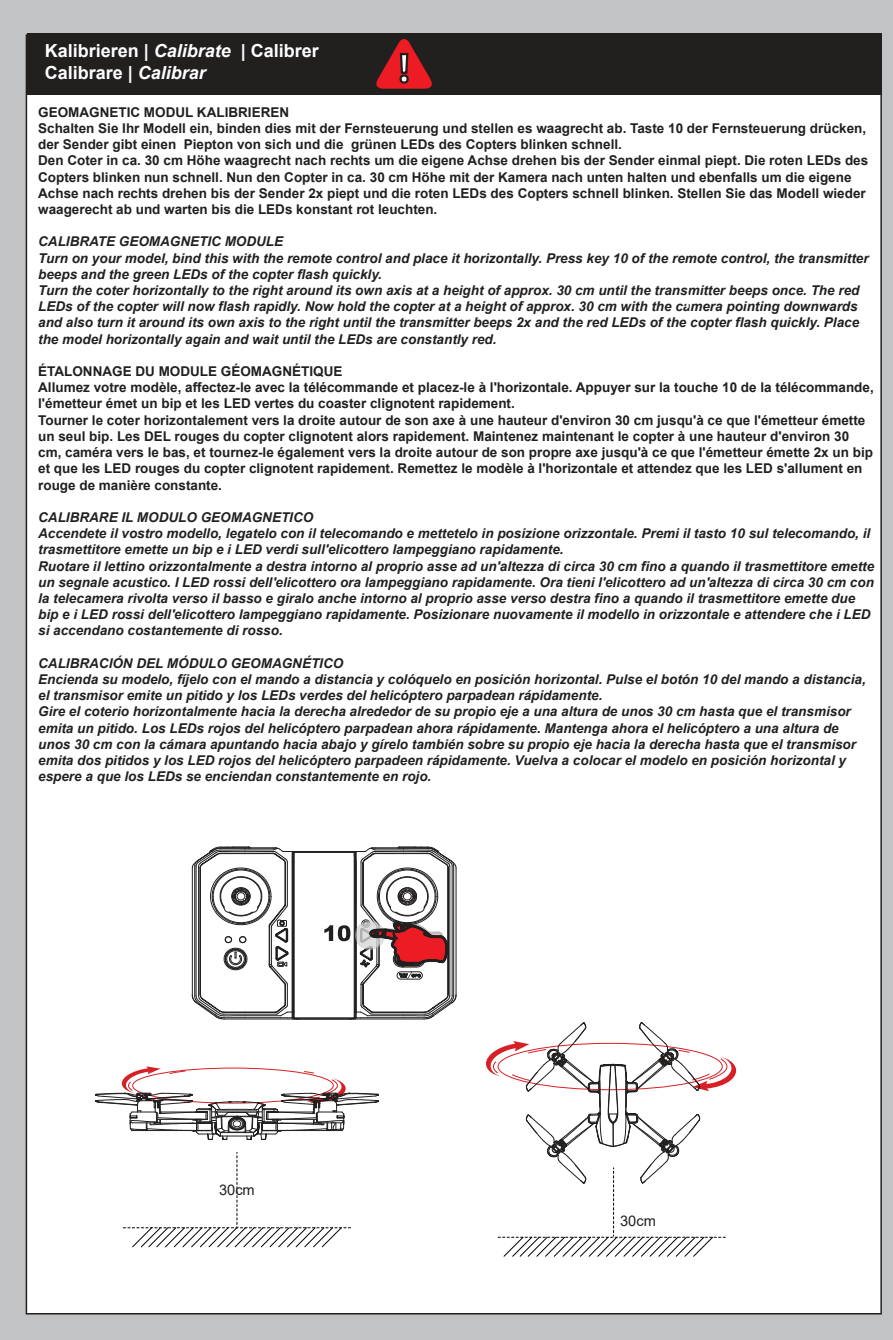
<style>
.page{position:relative;width:893px;height:1340px;background:#fff}
.page>*{position:absolute;margin:0;border:0;box-sizing:border-box;transform-origin:0 0}
.t1{font:700 18px/21.6px "Arial";color:#fff}
.t2{font:14.62px "Arial";color:#221f1f}
.t3{font:italic 700 13.5px/16.2px "Arial";color:#221f1f}
.t4{font:700 13.5px/16.2px "Arial";color:#221f1f}
.s1{font-style:italic}
</style>
<div class="page">
<div style="left:0;top:0;width:893px;height:1339px;background:#c2c3c5"></div>
<div style="left:26px;top:34px;width:856px;height:1280px;background:#fff;border:1px solid #221f1f"></div>
<div style="left:27px;top:33px;width:855px;height:61px;background:#221f1f"></div>
<svg style="left:376px;top:39px;width:56px;height:50px"></svg>
<svg style="left:192px;top:846px;width:264px;height:173px"></svg>
<svg style="left:95px;top:1066px;width:284px;height:181px"></svg>
<svg style="left:486px;top:1022px;width:251px;height:234px"></svg>
<h1 class="t1" style="left:45px;top:42px;width:276px">Kalibrieren | <span class="s1">Calibrate</span> | Calibrer<br>Calibrare | <span class="s1">Calibrar</span></h1>
<p class="t4" style="left:38px;top:105px;width:832px">GEOMAGNETIC MODUL KALIBRIEREN<br>Schalten Sie Ihr Modell ein, binden dies mit der Fernsteuerung und stellen es waagrecht ab. Taste 10 der Fernsteuerung drücken, der Sender gibt einen Piepton von sich und die grünen LEDs des Copters blinken schnell.<br>Den Coter in ca. 30 cm Höhe waagrecht nach rechts um die eigene Achse drehen bis der Sender einmal piept. Die roten LEDs des Copters blinken nun schnell. Nun den Copter in ca. 30 cm Höhe mit der Kamera nach unten halten und ebenfalls um die eigene Achse nach rechts drehen bis der Sender 2x piept und die roten LEDs des Copters schnell blinken. Stellen Sie das Modell wieder waagerecht ab und warten bis die LEDs konstant rot leuchten.</p>
<p class="t3" style="left:38px;top:235px;width:832px">CALIBRATE GEOMAGNETIC MODULE<br>Turn on your model, bind this with the remote control and place it horizontally. Press key 10 of the remote control, the transmitter beeps and the green LEDs of the copter flash quickly.<br>Turn the coter horizontally to the right around its own axis at a height of approx. 30 cm until the transmitter beeps once. The red LEDs of the copter will now flash rapidly. Now hold the copter at a height of approx. 30 cm with the camera pointing downwards and also turn it around its own axis to the right until the transmitter beeps 2x and the red LEDs of the copter flash quickly. Place the model horizontally again and wait until the LEDs are constantly red.</p>
<p class="t4" style="left:38px;top:364px;width:837px">ÉTALONNAGE DU MODULE GÉOMAGNÉTIQUE<br>Allumez votre modèle, affectez-le avec la télécommande et placez-le à l'horizontale. Appuyer sur la touche 10 de la télécommande, l'émetteur émet un bip et les LED vertes du coaster clignotent rapidement.<br>Tourner le coter horizontalement vers la droite autour de son axe à une hauteur d'environ 30 cm jusqu'à ce que l'émetteur émette un seul bip. Les DEL rouges du copter clignotent alors rapidement. Maintenez maintenant le copter à une hauteur d'environ 30 cm, caméra vers le bas, et tournez-le également vers la droite autour de son propre axe jusqu'à ce que l'émetteur émette 2x un bip et que les LED rouges du copter clignotent rapidement. Remettez le modèle à l'horizontale et attendez que les LED s'allument en rouge de manière constante.</p>
<p class="t3" style="left:38px;top:510px;width:837px">CALIBRARE IL MODULO GEOMAGNETICO<br>Accendete il vostro modello, legatelo con il telecomando e mettetelo in posizione orizzontale. Premi il tasto 10 sul telecomando, il trasmettitore emette un bip e i LED verdi sull'elicottero lampeggiano rapidamente.<br>Ruotare il lettino orizzontalmente a destra intorno al proprio asse ad un'altezza di circa 30 cm fino a quando il trasmettitore emette un segnale acustico. I LED rossi dell'elicottero ora lampeggiano rapidamente. Ora tieni l'elicottero ad un'altezza di circa 30 cm con la telecamera rivolta verso il basso e giralo anche intorno al proprio asse verso destra fino a quando il trasmettitore emette due bip e i LED rossi dell'elicottero lampeggiano rapidamente. Posizionare nuovamente il modello in orizzontale e attendere che i LED si accendano costantemente di rosso.</p>
<p class="t3" style="left:38px;top:656px;width:829px">CALIBRACIÓN DEL MÓDULO GEOMAGNÉTICO<br>Encienda su modelo, fíjelo con el mando a distancia y colóquelo en posición horizontal. Pulse el botón 10 del mando a distancia, el transmisor emite un pitido y los LEDs verdes del helicóptero parpadean rápidamente.<br>Gire el coterio horizontalmente hacia la derecha alrededor de su propio eje a una altura de unos 30 cm hasta que el transmisor emita un pitido. Los LEDs rojos del helicóptero parpadean ahora rápidamente. Mantenga ahora el helicóptero a una altura de unos 30 cm con la cámara apuntando hacia abajo y gírelo también sobre su propio eje hacia la derecha hasta que el transmisor emita dos pitidos y los LED rojos del helicóptero parpadeen rápidamente. Vuelva a colocar el modelo en posición horizontal y espere a que los LEDs se enciendan constantemente en rojo.</p>
<p class="t2" style="left:219px;top:1184px;width:37px">30cm</p>
<p class="t2" style="left:620px;top:1215px;width:37px">30cm</p>
</div>
